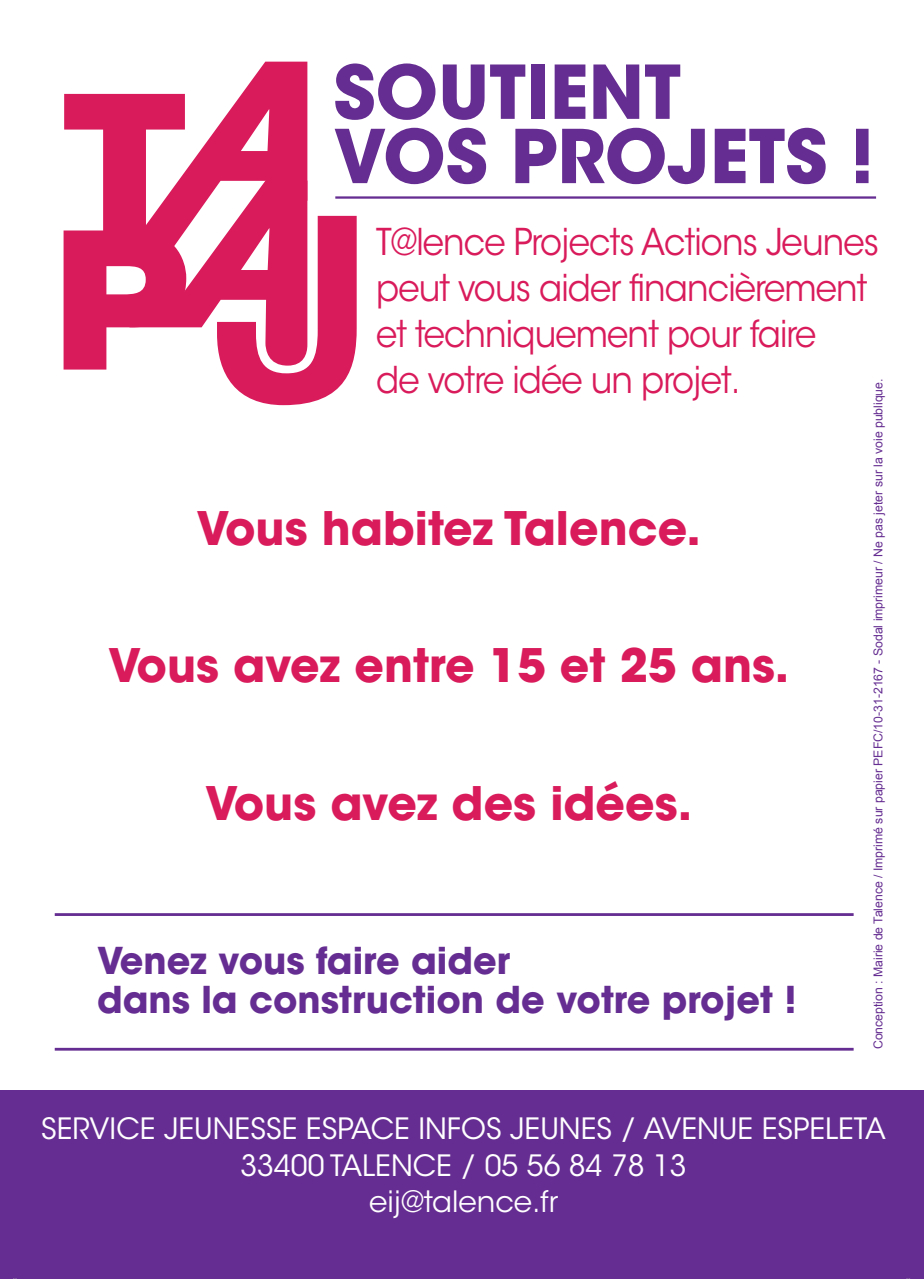
<style>
.page{position:relative;width:924px;height:1279px;background:#fff}
.page>*{position:absolute;margin:0;border:0;box-sizing:border-box;transform-origin:0 0}
.t1{font:700 73.5px/64.2px "ITC Avant Garde Std";color:#652d91}
.t2{font:700 45.9px "ITC Avant Garde Std";color:#d91a5b}
.t3{font:36.6px/45.9px "ITC Avant Garde Std";letter-spacing:-.025em;color:#d91a5b;scale:.92 1}
.t4{font:700 36.6px/39.9px "ITC Avant Garde Std";color:#652d91}
.t5{font:29.1px/36.6px "ITC Avant Garde Std";color:#fff;text-align:center}
.t6{font:12.3px "Arial";color:#652d91}
</style>
<div class="page">
<div style="left:0;top:1090px;width:924px;height:188px;background:#652d91"></div>
<svg style="left:64px;top:62px;width:293px;height:343px"></svg>
<hr style="left:335px;top:196px;width:541px;height:3px;background:#652d91">
<hr style="left:55px;top:913px;width:798px;height:3px;background:#652d91">
<hr style="left:55px;top:1047px;width:798px;height:3px;background:#652d91">
<p class="t1" style="left:333px;top:59px;width:542px">SOUTIENT<br>VOS PROJETS !</p>
<p class="t3" style="left:376px;top:220px;width:548px">T@lence Projects Actions Jeunes peut vous aider financièrement et techniquement pour faire<br>de votre idée un projet.</p>
<p class="t6" style="left:870px;top:1049px;width:672px;rotate:-90deg">Conception : Mairie de Talence / Imprimé sur papier PEFC/10-31-2167 - Sodal imprimeur / Ne pas jeter sur la voie publique.</p>
<p class="t2" style="left:196px;top:498px;width:506px">Vous habitez Talence.</p>
<p class="t2" style="left:108px;top:635px;width:683px">Vous avez entre 15 et 25 ans.</p>
<p class="t2" style="left:205px;top:773px;width:488px">Vous avez des idées.</p>
<p class="t4" style="left:97px;top:940px;width:701px">Venez vous faire aider<br>dans la construction de votre projet !</p>
<p class="t5" style="left:41px;top:1110px;width:846px">SERVICE JEUNESSE ESPACE INFOS JEUNES / AVENUE ESPELETA<br>33400 TALENCE / 05 56 84 78 13<br>eij@talence.fr</p>
</div>
